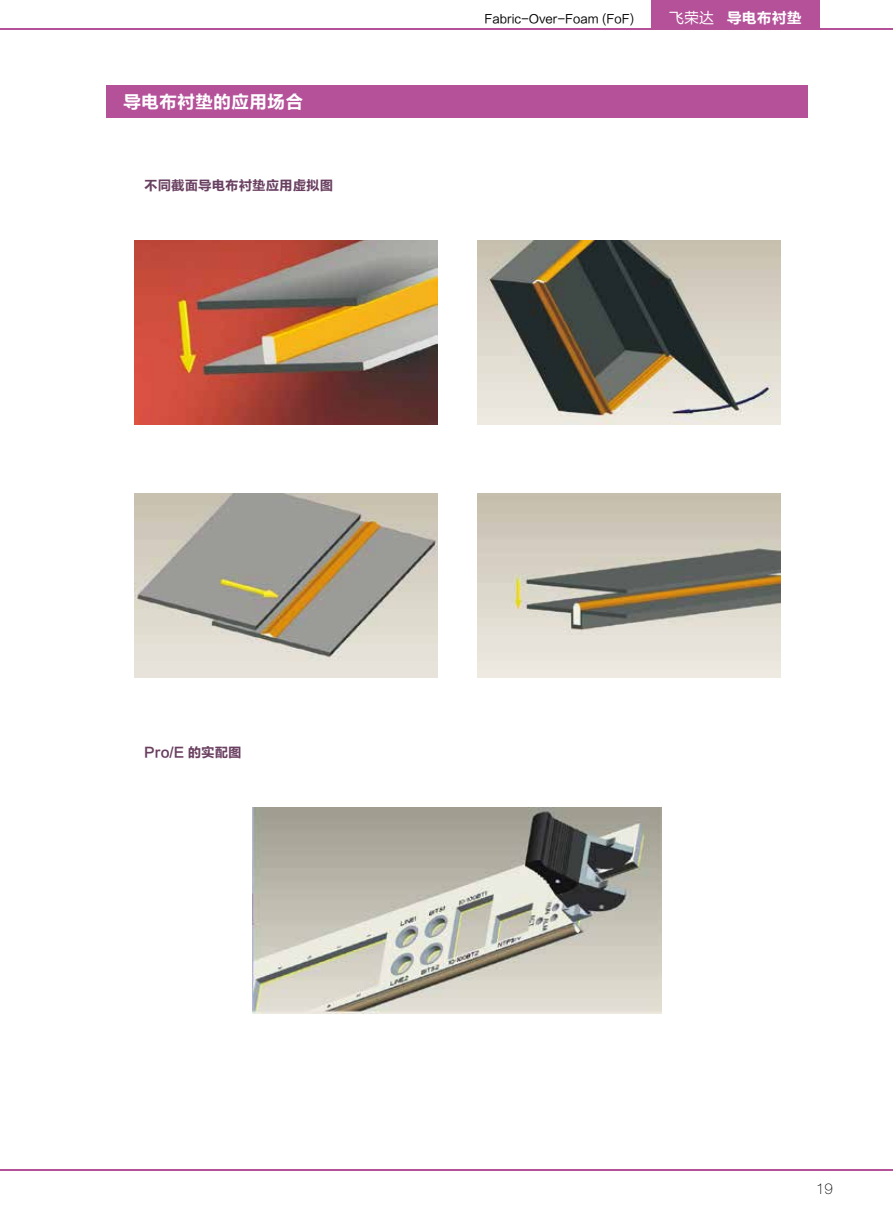
<style>
.page{position:relative;width:893px;height:1212px;background:#fff}
.page>*{position:absolute;margin:0;border:0;box-sizing:border-box;transform-origin:0 0}
.t1{font:18px "FZLTCHJW GB1 0";color:#fff}
.t2{font:15px "FZLTCHJW GB1 0";color:#fff}
.t3{font:100 15px "Helvetica Neue";color:#000}
.t4{font:13.5px "FZLTCHJW GB1 0";color:#693f60}
.t5{font:12px "FZLTHJW GB1 0";color:#000}
.s1{font-family:"FZLTHJW GB1 0"}
</style>
<div class="page">
<hr style="left:0;top:28px;width:893px;height:1px;background:#b45199">
<hr style="left:0;top:1169px;width:893px;height:2px;background:#b45199">
<div style="left:651px;top:0;width:169px;height:28px;background:#b45199"></div>
<img style="left:252px;top:807px;width:410px;height:206px">
<img style="left:135px;top:241px;width:302px;height:184px">
<img style="left:477px;top:241px;width:303px;height:184px">
<img style="left:135px;top:493px;width:302px;height:184px">
<img style="left:477px;top:493px;width:303px;height:184px">
<div style="left:106px;top:85px;width:702px;height:32px;background:#b45199"></div>
<h1 class="t1" style="left:123px;top:92px;width:181px">导电布衬垫的应用场合</h1>
<p class="t4" style="left:144px;top:177px;width:190px">不同截面导电布衬垫应用虚拟图</p>
<p class="t5" style="left:485px;top:12px;width:151px">Fabric-Over-Foam (FoF)</p>
<p class="t2" style="left:669px;top:9px;width:134px"><span class="s1">飞荣达</span> 导电布衬垫</p>
<p class="t4" style="left:144px;top:744px;width:99px">Pro/E 的实配图</p>
<p class="t3" style="left:816px;top:1180px;width:18px">19</p>
</div>
